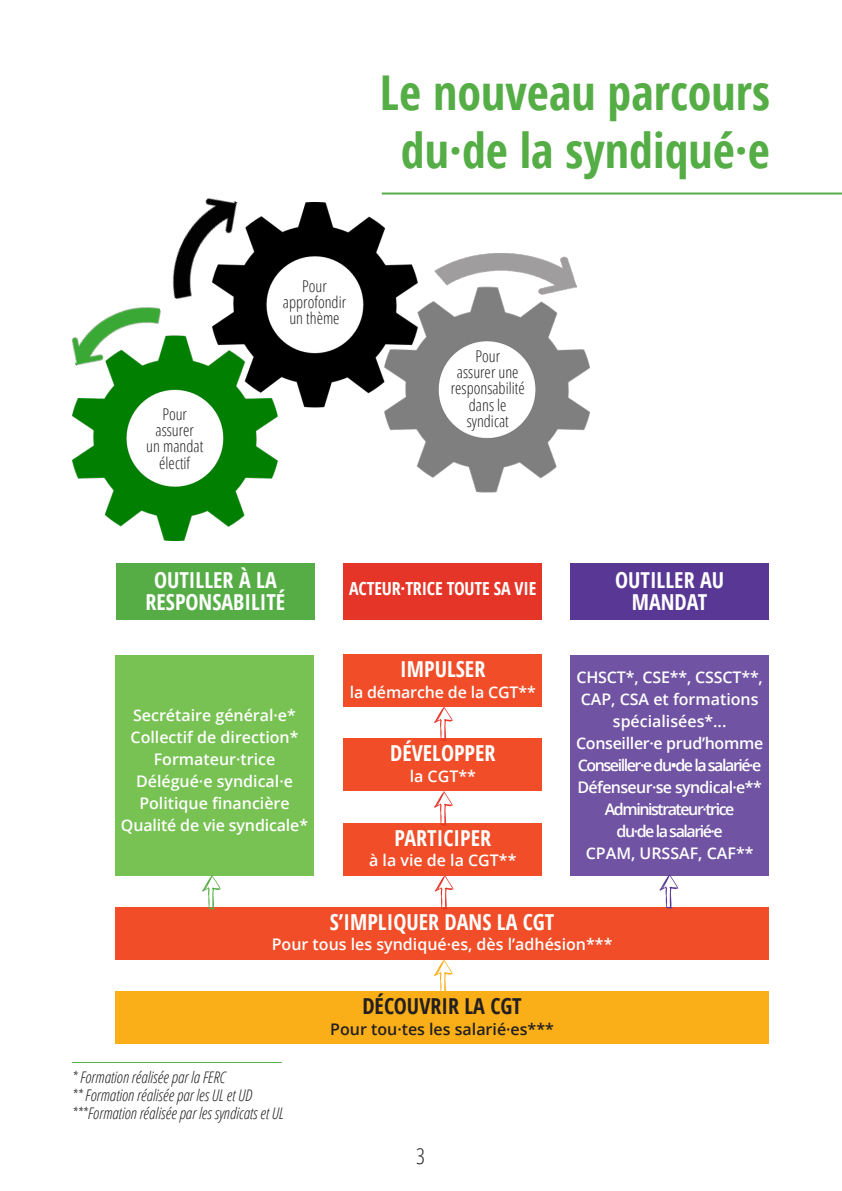
<style>
.page{position:relative;width:842px;height:1191px;background:#fff}
.page>*{position:absolute;margin:0;border:0;box-sizing:border-box;transform-origin:0 0}
.t1{font:700 48px "Open Sans Condensed";color:#55ad46}
.t2{font:700 22px "Open Sans Condensed";color:#fff}
.t3{font:700 22px "Open Sans Condensed";color:#231f20}
.t4{font:300 22px "Open Sans Condensed";color:#231f20}
.t5{font:700 18px "Open Sans Condensed";letter-spacing:-.01em;color:#fff}
.t6{font:300 16.2px/16.2px "Open Sans Condensed";color:#231f20;text-align:center}
.t7{font:600 16px/22px "Open Sans";color:#fff;text-align:center}
.t8{font:italic 300 16px "Open Sans Condensed";color:#231f20}
.t9{font:600 16px "Open Sans";letter-spacing:-.09em;color:#fff}
.t10{font:600 16px "Open Sans";color:#231f20}
.t11{font:600 16px "Open Sans";letter-spacing:-.04em;color:#fff}
.t12{font:600 16px "Open Sans";letter-spacing:-.02em;color:#fff}
</style>
<div class="page">
<img style="left:72px;top:202px;width:518px;height:339px">
<hr style="left:382px;top:192px;width:460px;height:2px;background:#55ad46">
<img style="left:139px;top:198px;width:125px;height:119px">
<img style="left:71px;top:277px;width:106px;height:112px">
<img style="left:435px;top:229px;width:141px;height:89px">
<div style="left:115px;top:991px;width:654px;height:52px;background:#faaf18"></div>
<div style="left:115px;top:907px;width:654px;height:52px;background:#f04d28"></div>
<div style="left:344px;top:823px;width:198px;height:52px;background:#f04d28"></div>
<div style="left:344px;top:738px;width:198px;height:52px;background:#f04d28"></div>
<div style="left:344px;top:655px;width:198px;height:52px;background:#f04d28"></div>
<div style="left:344px;top:563px;width:198px;height:57px;background:#e53529"></div>
<div style="left:116px;top:563px;width:199px;height:57px;background:#56ad46"></div>
<div style="left:570px;top:655px;width:199px;height:220px;background:#7053a2"></div>
<div style="left:115px;top:655px;width:199px;height:220px;background:#77c253"></div>
<div style="left:570px;top:563px;width:199px;height:57px;background:#593795"></div>
<hr style="left:72px;top:1062px;width:210px;height:1px;background:#55ad46">
<svg style="left:426px;top:959px;width:37px;height:1px"></svg>
<svg style="left:427px;top:875px;width:36px;height:1px"></svg>
<svg style="left:651px;top:875px;width:37px;height:1px"></svg>
<svg style="left:194px;top:875px;width:37px;height:1px"></svg>
<p class="t6" style="left:162px;top:405px;width:26px">Pour</p>
<p class="t6" style="left:155px;top:422px;width:40px">assurer</p>
<p class="t6" style="left:146px;top:438px;width:59px">un mandat</p>
<p class="t6" style="left:159px;top:454px;width:32px">électif</p>
<p class="t1" style="left:380px;top:60px;width:392px">Le nouveau parcours</p>
<p class="t1" style="left:401px;top:117px;width:370px">du·de la syndiqué·e</p>
<p class="t6" style="left:302px;top:277px;width:26px">Pour</p>
<p class="t6" style="left:283px;top:294px;width:65px">approfondir</p>
<p class="t6" style="left:289px;top:310px;width:52px">un thème</p>
<p class="t6" style="left:475px;top:347px;width:26px">Pour</p>
<p class="t6" style="left:457px;top:363px;width:63px">assurer une</p>
<p class="t6" style="left:451px;top:380px;width:75px">responsabilité dans le</p>
<p class="t6" style="left:467px;top:412px;width:44px">syndicat</p>
<p class="t2" style="left:154px;top:564px;width:124px">OUTILLER À LA</p>
<p class="t2" style="left:146px;top:586px;width:141px">RESPONSABILITÉ</p>
<p class="t7" style="left:133px;top:704px;width:164px">Secrétaire général·e*</p>
<p class="t7" style="left:131px;top:726px;width:169px">Collectif de direction*</p>
<p class="t7" style="left:154px;top:748px;width:123px">Formateur·trice</p>
<p class="t7" style="left:136px;top:770px;width:158px">Délégué·e syndical·e</p>
<p class="t7" style="left:139px;top:792px;width:152px">Politique financière</p>
<p class="t7" style="left:121px;top:814px;width:189px">Qualité de vie syndicale*</p>
<p class="t5" style="left:349px;top:575px;width:189px">ACTEUR·TRICE TOUTE SA VIE</p>
<p class="t2" style="left:400px;top:654px;width:87px">IMPULSER</p>
<p class="t7" style="left:350px;top:680px;width:188px">la démarche de la CGT**</p>
<p class="t2" style="left:390px;top:737px;width:107px">DÉVELOPPER</p>
<p class="t7" style="left:410px;top:764px;width:68px">la CGT**</p>
<p class="t2" style="left:394px;top:822px;width:98px">PARTICIPER</p>
<p class="t7" style="left:369px;top:849px;width:149px">à la vie de la CGT**</p>
<p class="t2" style="left:615px;top:564px;width:111px">OUTILLER AU</p>
<p class="t2" style="left:632px;top:586px;width:77px">MANDAT</p>
<p class="t7" style="left:576px;top:665px;width:188px">CHSCT*, CSE**, CSSCT**,</p>
<p class="t7" style="left:581px;top:687px;width:179px">CAP, CSA et formations spécialisées*...</p>
<p class="t12" style="left:576px;top:732px;width:189px">Conseiller·e prud’homme</p>
<p class="t9" style="left:578px;top:754px;width:185px">Conseiller·e du•de la salarié·e</p>
<p class="t11" style="left:577px;top:776px;width:186px">Défenseur·se syndical·e**</p>
<p class="t9" style="left:605px;top:798px;width:131px">Administrateur·trice</p>
<p class="t9" style="left:616px;top:820px;width:108px">du·de la salarié·e</p>
<p class="t7" style="left:586px;top:841px;width:169px">CPAM, URSSAF, CAF**</p>
<p class="t2" style="left:330px;top:906px;width:226px">S’IMPLIQUER DANS LA CGT</p>
<p class="t7" style="left:272px;top:933px;width:342px">Pour tous les syndiqué·es, dès l’adhésion***</p>
<p class="t8" style="left:72px;top:1066px;width:155px">* Formation réalisée par la FERC</p>
<p class="t8" style="left:72px;top:1084px;width:182px">** Formation réalisée par les UL et UD</p>
<p class="t8" style="left:72px;top:1102px;width:213px">***Formation réalisée par les syndicats et UL</p>
<p class="t3" style="left:362px;top:990px;width:161px">DÉCOUVRIR LA CGT</p>
<p class="t10" style="left:330px;top:1018px;width:225px">Pour tou·tes les salarié·es***</p>
<p class="t4" style="left:416px;top:1141px;width:10px">3</p>
</div>
